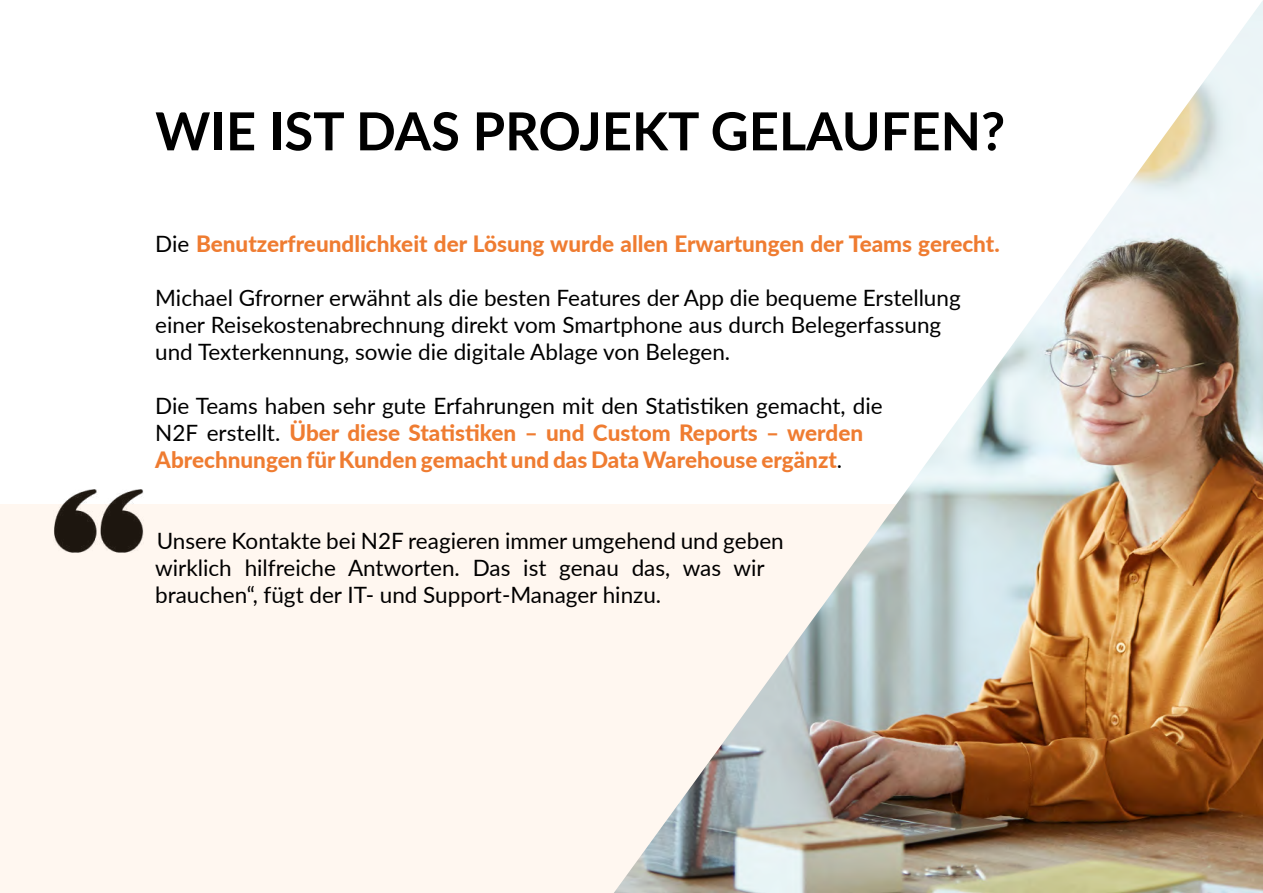
<style>
.page{position:relative;width:1263px;height:893px;background:#fff}
.page>*{position:absolute;margin:0;border:0;box-sizing:border-box;transform-origin:0 0}
.t1{font:700 52.5px "Lato";color:#000}
.t2{font:22.5px/27px "Lato";color:#000}
.t3{font:800 22.5px/27px "Lato";color:#ef7c31}
.s1{font-weight:400;color:#000}
</style>
<div class="page">
<div style="left:0;top:504px;width:614px;height:389px;background:#fff7f0"></div>
<img style="left:614px;top:1px;width:649px;height:892px">
<img style="left:54px;top:489px;width:89px;height:64px">
<h1 class="t1" style="left:155px;top:93px;width:851px">WIE IST DAS PROJEKT GELAUFEN?</h1>
<p class="t3" style="left:155px;top:229px;width:846px"><span class="s1">Die</span> Benutzerfreundlichkeit der Lösung wurde allen Erwartungen der Teams gerecht.</p>
<p class="t2" style="left:155px;top:283px;width:807px">Michael Gfrorner erwähnt als die besten Features der App die bequeme Erstellung einer Reisekostenabrechnung direkt vom Smartphone aus durch Belegerfassung und Texterkennung, sowie die digitale Ablage von Belegen.</p>
<p class="t3" style="left:155px;top:391px;width:729px"><span class="s1">Die Teams haben sehr gute Erfahrungen mit den Statistiken gemacht, die<br>N2F erstellt.</span> Über diese Statistiken – und Custom Reports – werden<br>Abrechnungen für Kunden gemacht und das Data Warehouse ergänzt<span class="s1">.</span></p>
<p class="t2" style="left:155px;top:526px;width:630px">Unsere Kontakte bei N2F reagieren immer umgehend und geben wirklich hilfreiche Antworten. Das ist genau das, was wir brauchen“, fügt der IT- und Support-Manager hinzu.</p>
</div>
